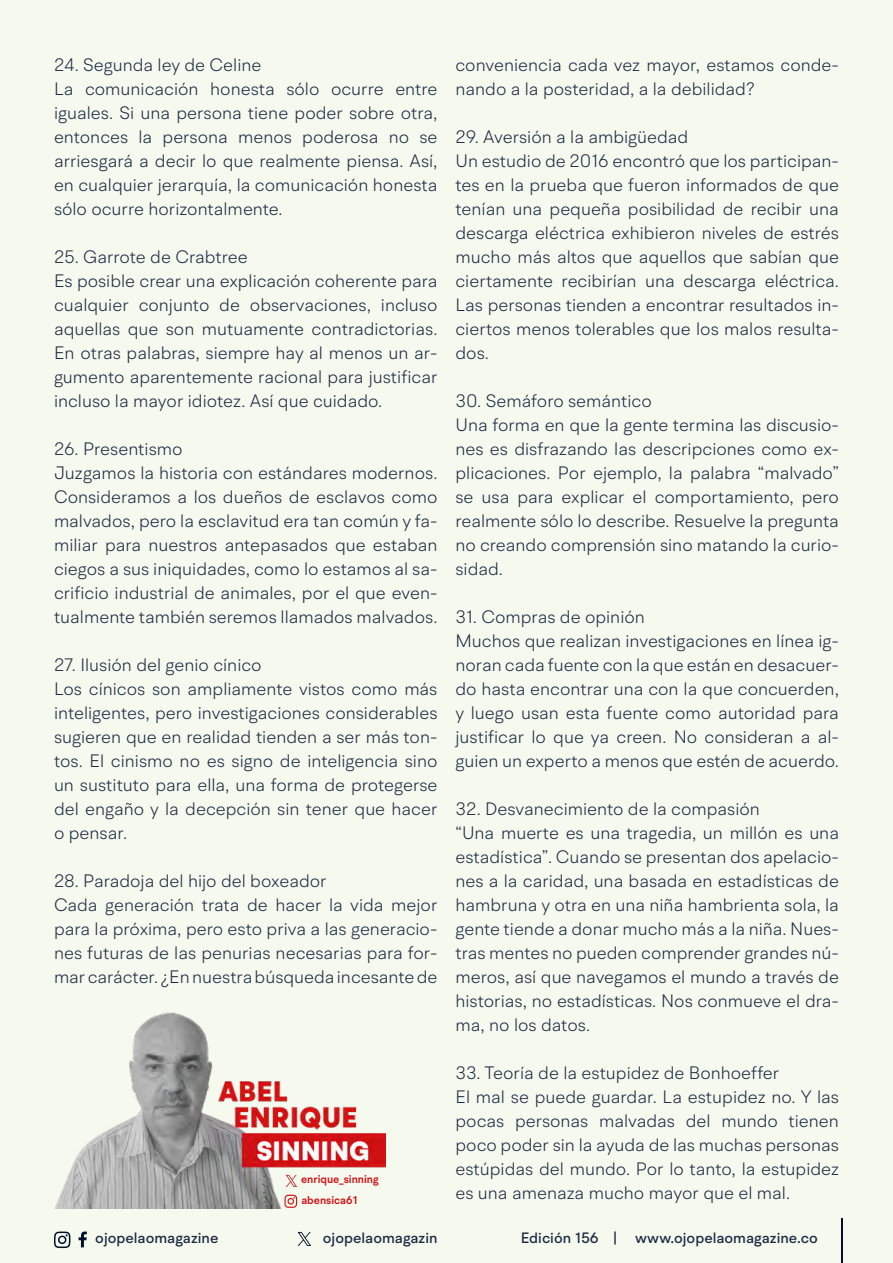
<style>
.page{position:relative;width:893px;height:1263px;background:#f6f9ee}
.page>*{position:absolute;margin:0;border:0;box-sizing:border-box;transform-origin:0 0}
.t1{font:300 18px/24px "BR Hendrix";color:#1b2943}
.t2{font:500 15px "BR Hendrix";color:#1b2943}
.t3{font:600 11.4px "BR Hendrix";color:#d11217;scale:.96 1}
</style>
<div class="page">
<svg style="left:79px;top:1231px;width:8px;height:16px"></svg>
<svg style="left:54px;top:1231px;width:17px;height:17px"></svg>
<hr style="left:841px;top:1219px;width:1px;height:44px;background:#000f2b">
<svg style="left:298px;top:1232px;width:13px;height:14px"></svg>
<img style="left:55px;top:1013px;width:331px;height:196px">
<svg style="left:284px;top:1195px;width:13px;height:13px"></svg>
<svg style="left:286px;top:1175px;width:11px;height:12px"></svg>
<p class="t1" style="left:54px;top:53px;width:385px">24. Segunda ley de Celine<br>La comunicación honesta sólo ocurre entre iguales. Si una persona tiene poder sobre otra, entonces la persona menos poderosa no se arriesgará a decir lo que realmente piensa. Así, en cualquier jerarquía, la comunicación honesta sólo ocurre horizontalmente.</p>
<p class="t1" style="left:54px;top:245px;width:385px">25. Garrote de Crabtree<br>Es posible crear una explicación coherente para cualquier conjunto de observaciones, incluso aquellas que son mutuamente contradictorias.<br>En otras palabras, siempre hay al menos un ar&shy;gumento aparentemente racional para justificar incluso la mayor idiotez. Así que cuidado.</p>
<p class="t1" style="left:54px;top:437px;width:385px">26. Presentismo<br>Juzgamos la historia con estándares modernos.<br>Consideramos a los dueños de esclavos como malvados, pero la esclavitud era tan común y fa&shy;miliar para nuestros antepasados que estaban ciegos a sus iniquidades, como lo estamos al sa&shy;crificio industrial de animales, por el que even&shy;tualmente también seremos llamados malvados.</p>
<p class="t1" style="left:54px;top:653px;width:385px">27. Ilusión del genio cínico<br>Los cínicos son ampliamente vistos como más inteligentes, pero investigaciones considerables sugieren que en realidad tienden a ser más ton&shy;tos. El cinismo no es signo de inteligencia sino un sustituto para ella, una forma de protegerse del engaño y la decepción sin tener que hacer o pensar.</p>
<p class="t1" style="left:54px;top:869px;width:385px">28. Paradoja del hijo del boxeador<br>Cada generación trata de hacer la vida mejor para la próxima, pero esto priva a las generacio&shy;nes futuras de las penurias necesarias para for&shy;mar carácter. ¿En nuestra búsqueda incesante de</p>
<p class="t3" style="left:301px;top:1172px;width:82px">enrique_sinning</p>
<p class="t3" style="left:301px;top:1193px;width:60px">abensica61</p>
<p class="t1" style="left:455px;top:53px;width:385px">conveniencia cada vez mayor, estamos conde&shy;nando a la posteridad, a la debilidad?</p>
<p class="t1" style="left:455px;top:125px;width:385px">29. Aversión a la ambigüedad<br>Un estudio de 2016 encontró que los participan&shy;tes en la prueba que fueron informados de que tenían una pequeña posibilidad de recibir una descarga eléctrica exhibieron niveles de estrés mucho más altos que aquellos que sabían que ciertamente recibirían una descarga eléctrica.<br>Las personas tienden a encontrar resultados in&shy;ciertos menos tolerables que los malos resulta&shy;dos.</p>
<p class="t1" style="left:455px;top:389px;width:385px">30. Semáforo semántico<br>Una forma en que la gente termina las discusio&shy;nes es disfrazando las descripciones como ex&shy;plicaciones. Por ejemplo, la palabra “malvado” se usa para explicar el comportamiento, pero realmente sólo lo describe. Resuelve la pregunta no creando comprensión sino matando la curio&shy;sidad.</p>
<p class="t1" style="left:455px;top:605px;width:385px">31. Compras de opinión<br>Muchos que realizan investigaciones en línea ig&shy;noran cada fuente con la que están en desacuer&shy;do hasta encontrar una con la que concuerden, y luego usan esta fuente como autoridad para justificar lo que ya creen. No consideran a al&shy;guien un experto a menos que estén de acuerdo.</p>
<p class="t1" style="left:455px;top:796px;width:385px">32. Desvanecimiento de la compasión<br>“Una muerte es una tragedia, un millón es una estadística”. Cuando se presentan dos apelacio&shy;nes a la caridad, una basada en estadísticas de hambruna y otra en una niña hambrienta sola, la gente tiende a donar mucho más a la niña. Nues&shy;tras mentes no pueden comprender grandes nú&shy;meros, así que navegamos el mundo a través de historias, no estadísticas. Nos conmueve el dra&shy;ma, no los datos.</p>
<p class="t1" style="left:455px;top:1060px;width:385px">33. Teoría de la estupidez de Bonhoeffer<br>El mal se puede guardar. La estupidez no. Y las pocas personas malvadas del mundo tienen poco poder sin la ayuda de las muchas personas estúpidas del mundo. Por lo tanto, la estupidez es una amenaza mucho mayor que el mal.</p>
<p class="t2" style="left:95px;top:1229px;width:125px">ojopelaomagazine</p>
<p class="t2" style="left:323px;top:1229px;width:116px">ojopelaomagazin</p>
<p class="t2" style="left:521px;top:1229px;width:299px">Edición 156 | www.ojopelaomagazine.co</p>
</div>
